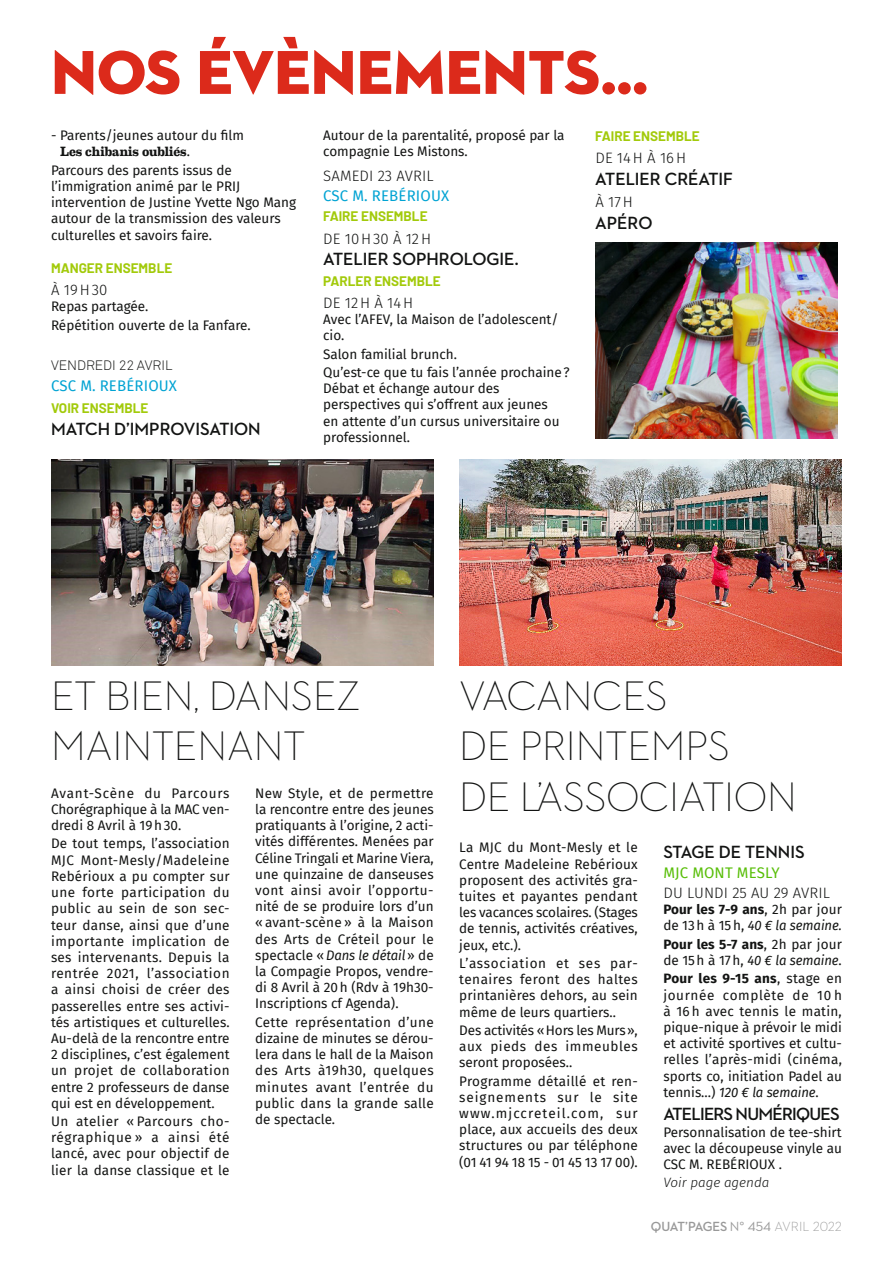
<style>
.page{position:relative;width:893px;height:1263px;background:#fff}
.page>*{position:absolute;margin:0;border:0;box-sizing:border-box;transform-origin:0 0}
.t1{font:63px "Neutraface 2 Disp PS Titling";color:#dc2a1b}
.t2{font:42px/50.4px "Neutraface 2 Disp PS Light LF";color:#131413}
.t3{font:18px "Neutraface 2 Disp PS Bold LF";color:#131413}
.t4{font:18px "Neutraface 2 Disp PS Bold LF";letter-spacing:-.04em;color:#131413}
.t5{font:300 15px "Fira Sans";letter-spacing:.01em;color:#131413}
.t6{font:15px "Fira Sans";letter-spacing:.01em;color:#00a3d3}
.t7{font:15px "Fira Sans";letter-spacing:.01em;color:#58be08}
.t8{font:13.5px/16.2px "Fira Sans";color:#131413;text-align:justify}
.t9{font:700 13.5px "Barlow";color:#a2ca0a}
.t10{font:13.5px "Neutraface 2 Disp PS Bold LF";letter-spacing:-.03em;color:#999}
.t11{font:700 13.5px "Eames Century Modern";letter-spacing:-.005em;color:#131413}
.t12{font:300 13.5px "Akkurat";color:#131413}
.t13{font:italic 300 13.5px "Fira Sans";color:#131413}
.s1{font-family:"Fira Sans";font-weight:400}
.s2{font-style:italic}
.s3{font-weight:700}
.s4{font-family:"Neutraface 2 Text PS Book LF"}
.s5{font-family:"Neutraface 2 Text PS Light LF"}
</style>
<div class="page">
<img style="left:595px;top:242px;width:243px;height:197px">
<img style="left:51px;top:459px;width:383px;height:206px">
<img style="left:459px;top:459px;width:383px;height:206px">
<h1 class="t1" style="left:51px;top:33px;width:599px">NOS ÉVÈNEMENTS…</h1>
<p class="t8" style="left:51px;top:127px;width:195px">- Parents/jeunes autour du film</p>
<p class="t11" style="left:60px;top:142px;width:131px">Les chibanis oubliés<span class="s1">.</span></p>
<p class="t8" style="left:51px;top:162px;width:247px;text-align:left">Parcours des parents issus de l’immigration animé par le PRIJ intervention de Justine Yvette Ngo Mang autour de la transmission des valeurs culturelles et savoirs faire.</p>
<p class="t9" style="left:51px;top:258px;width:123px">MANGER ENSEMBLE</p>
<p class="t5" style="left:51px;top:279px;width:58px">À 19H30</p>
<p class="t8" style="left:51px;top:297px;width:201px;line-height:18.3px">Repas partagée.<br>Répétition ouverte de la Fanfare.</p>
<p class="t12" style="left:51px;top:357px;width:123px">VENDREDI 22 AVRIL</p>
<p class="t6" style="left:51px;top:374px;width:127px">CSC M. REBÉRIOUX</p>
<p class="t9" style="left:51px;top:398px;width:99px">VOIR ENSEMBLE</p>
<h3 class="t3" style="left:51px;top:419px;width:211px">MATCH D’IMPROVISATION</h3>
<p class="t8" style="left:323px;top:127px;width:243px">Autour de la parentalité, proposé par la compagnie Les Mistons.</p>
<p class="t5" style="left:323px;top:165px;width:112px">SAMEDI 23 AVRIL</p>
<p class="t6" style="left:323px;top:184px;width:127px">CSC M. REBÉRIOUX</p>
<p class="t9" style="left:323px;top:206px;width:106px">FAIRE ENSEMBLE</p>
<p class="t5" style="left:323px;top:228px;width:109px">DE 10H30 À 12H</p>
<h3 class="t3" style="left:323px;top:249px;width:197px">ATELIER SOPHROLOGIE.</h3>
<p class="t9" style="left:323px;top:271px;width:119px">PARLER ENSEMBLE</p>
<p class="t5" style="left:323px;top:292px;width:91px">DE 12H À 14H</p>
<p class="t8" style="left:323px;top:311px;width:237px">Avec l’AFEV, la Maison de l’adolescent/ cio.</p>
<p class="t8" style="left:323px;top:344px;width:248px;line-height:18.3px">Salon familial brunch.<br>Qu’est-ce que tu fais l’année prochaine?</p>
<p class="t8" style="left:323px;top:380px;width:238px;text-align:left">Débat et échange autour des perspectives qui s’offrent aux jeunes en attente d’un cursus universitaire ou professionnel.</p>
<p class="t9" style="left:595px;top:126px;width:106px">FAIRE ENSEMBLE</p>
<p class="t5" style="left:595px;top:147px;width:92px">DE 14H À 16H</p>
<h3 class="t3" style="left:595px;top:169px;width:139px">ATELIER CRÉATIF</h3>
<p class="t5" style="left:595px;top:191px;width:39px">À 17H</p>
<h3 class="t3" style="left:595px;top:213px;width:59px">APÉRO</h3>
<h2 class="t2" style="left:51px;top:671px;width:311px">ET BIEN, DANSEZ<br>MAINTENANT</h2>
<p class="t8" style="left:51px;top:784px;width:180px">Avant-Scène du Parcours Chorégraphique à la MAC ven&shy;dredi 8 Avril à 19h30.</p>
<p class="t8" style="left:51px;top:835px;width:180px">De tout temps, l’association MJC Mont-Mesly/Madeleine Rebérioux a pu compter sur une forte participation du public au sein de son sec&shy;teur danse, ainsi que d’une importante implication de ses intervenants. Depuis la rentrée 2021, l’association a ainsi choisi de créer des passerelles entre ses activi&shy;tés artistiques et culturelles.<br>Au-delà de la rencontre entre 2 disciplines, c’est également un projet de collaboration entre 2 professeurs de danse qui est en développement.</p>
<p class="t8" style="left:51px;top:1113px;width:180px">Un atelier « Parcours cho&shy;régraphique » a ainsi été lancé, avec pour objectif de lier la danse classique et le</p>
<p class="t8" style="left:255px;top:784px;width:180px">New Style, et de permettre la rencontre entre des jeunes pratiquants à l’origine, 2 acti&shy;vités différentes. Menées par Céline Tringali et Marine Viera, une quinzaine de danseuses vont ainsi avoir l’opportu&shy;nité de se produire lors d’un « avant-scène » à la Maison des Arts de Créteil pour le spectacle «<span class="s2">Dans le détail</span>» de la Compagie Propos, vendre&shy;di 8 Avril à 20h (Rdv à 19h30- Inscriptions cf Agenda).</p>
<p class="t8" style="left:255px;top:1013px;width:180px">Cette représentation d’une dizaine de minutes se dérou&shy;lera dans le hall de la Maison des Arts à19h30, quelques minutes avant l’entrée du public dans la grande salle de spectacle.</p>
<h2 class="t2" style="left:459px;top:671px;width:339px">VACANCES<br>DE PRINTEMPS<br>DE L’ASSOCIATION</h2>
<p class="t8" style="left:459px;top:839px;width:180px">La MJC du Mont-Mesly et le Centre Madeleine Rebérioux proposent des activités gra&shy;tuites et payantes pendant les vacances scolaires. (Stages de tennis, activités créatives, jeux, etc.).</p>
<p class="t8" style="left:459px;top:955px;width:180px">L’association et ses par&shy;tenaires feront des haltes printanières dehors, au sein même de leurs quartiers..</p>
<p class="t8" style="left:459px;top:1022px;width:180px">Des activités «Hors les Murs», aux pieds des immeubles seront proposées..</p>
<p class="t8" style="left:459px;top:1072px;width:180px">Programme détaillé et ren&shy;seignements sur le site www.mjccreteil.com, sur place, aux accueils des deux structures ou par téléphone (01 41 94 18 15 - 01 45 13 17 00).</p>
<h3 class="t3" style="left:663px;top:842px;width:143px">STAGE DE TENNIS</h3>
<p class="t7" style="left:663px;top:861px;width:118px">MJC MONT MESLY</p>
<p class="t5" style="left:663px;top:882px;width:168px">DU LUNDI 25 AU 29 AVRIL</p>
<p class="t8" style="left:663px;top:901px;width:180px"><span class="s3">Pour les 7-9 ans</span>, 2h par jour de 13h à 15h, <span class="s2">40 € la semaine.</span></p>
<p class="t8" style="left:663px;top:936px;width:180px"><span class="s3">Pour les 5-7 ans</span>, 2h par jour de 15h à 17h, <span class="s2">40 € la semaine</span>.</p>
<p class="t8" style="left:663px;top:970px;width:180px"><span class="s3">Pour les 9-15 ans</span>, stage en journée complète de 10 h à 16 h avec tennis le matin, pique-nique à prévoir le midi et activité sportives et cultu&shy;relles l’après-midi (cinéma, sports co, initiation Padel au tennis…) <span class="s2">120 € la semaine</span>.</p>
<h3 class="t4" style="left:663px;top:1104px;width:178px">ATELIERS NUMÉRIQUES</h3>
<p class="t8" style="left:663px;top:1123px;width:180px">Personnalisation de tee-shirt avec la découpeuse vinyle au CSC M. REBÉRIOUX .</p>
<p class="t13" style="left:663px;top:1173px;width:108px">Voir page agenda</p>
<p class="t10" style="left:651px;top:1219px;width:193px">QUAT’PAGES <span class="s4">N° 454</span> <span class="s5">AVRIL 2022</span></p>
</div>
